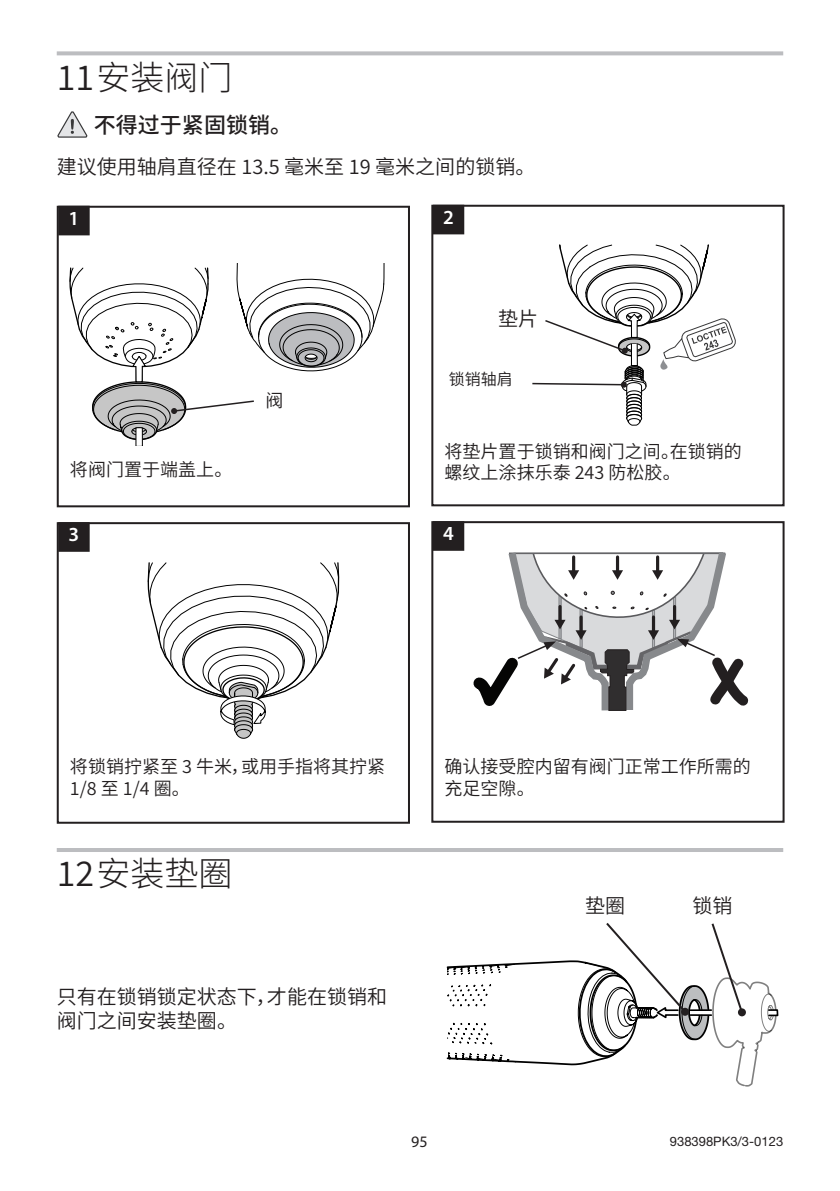
<style>
.page{position:relative;width:840px;height:1191px;background:#fff}
.page>*{position:absolute;margin:0;border:0;box-sizing:border-box;transform-origin:0 0}
.Chinese_MG-Head1{font:300 34px "Source Han Sans CN";color:#231f20}
.MG-Warning_FLUSH{font:500 22px "Source Han Sans CN";color:#231f20}
.Chinese_MG-Body_Text{font:20px/24px "Source Han Sans CN";color:#231f20}
.t1{font:600 20px "Myriad Pro";color:#fff}
.MG-Box_Text_L{font:18px/21.6px "Source Han Sans CN";color:#231f20}
.MG-Label_L{font:16px "Source Han Sans CN";color:#211d1e}
.t2{font:16px "Myriad Pro";color:#231f20}
.t3{font:13px "Helvetica Neue";color:#231f20}
.s1{font-weight:400}
</style>
<div class="page">
<div style="left:57px;top:206px;width:353px;height:301px;border:2px solid #231f20"></div>
<div style="left:59px;top:207px;width:30px;height:27px;background:#231f20"></div>
<div style="left:58px;top:206px;width:32px;height:29px;border:2px solid #231f20"></div>
<div style="left:431px;top:205px;width:353px;height:301px;border:2px solid #231f20"></div>
<div style="left:433px;top:206px;width:30px;height:27px;background:#231f20"></div>
<div style="left:432px;top:205px;width:32px;height:29px;border:2px solid #231f20"></div>
<div style="left:57px;top:522px;width:353px;height:301px;border:2px solid #231f20"></div>
<div style="left:59px;top:523px;width:30px;height:28px;background:#231f20"></div>
<div style="left:58px;top:522px;width:32px;height:30px;border:2px solid #231f20"></div>
<div style="left:431px;top:521px;width:353px;height:301px;border:2px solid #231f20"></div>
<div style="left:433px;top:522px;width:30px;height:28px;background:#231f20"></div>
<div style="left:432px;top:521px;width:32px;height:30px;border:2px solid #231f20"></div>
<svg style="left:57px;top:51px;width:725px;height:4px;background:#c2c3c6"></svg>
<svg style="left:57px;top:111px;width:31px;height:27px"></svg>
<svg style="left:69px;top:264px;width:316px;height:182px"></svg>
<svg style="left:532px;top:245px;width:203px;height:181px"></svg>
<svg style="left:446px;top:923px;width:332px;height:163px"></svg>
<svg style="left:737px;top:1008px;width:8px;height:8px"></svg>
<hr style="left:57px;top:848px;width:725px;height:4px;background:#bcbdc0">
<svg style="left:147px;top:562px;width:193px;height:177px"></svg>
<svg style="left:473px;top:552px;width:275px;height:159px"></svg>
<h1 class="Chinese_MG-Head1" style="left:57px;top:58px;width:177px"><span class="s1">11</span>安装阀门</h1>
<p class="MG-Warning_FLUSH" style="left:94px;top:112px;width:200px">不得过于紧固锁销。</p>
<h1 class="Chinese_MG-Body_Text" style="left:57px;top:155px;width:480px">建议使用轴肩直径在 13.5 毫米至 19 毫米之间的锁销。</h1>
<p class="t1" style="left:69px;top:205px;width:12px">1</p>
<p class="t1" style="left:443px;top:204px;width:12px">2</p>
<p class="Chinese_MG-Body_Text" style="left:498px;top:307px;width:42px">垫片</p>
<p class="MG-Box_Text_L" style="left:265px;top:389px;width:19px">阀</p>
<p class="MG-Label_L" style="left:448px;top:370px;width:65px">锁销轴肩</p>
<p class="MG-Box_Text_L" style="left:444px;top:441px;width:298px">将垫片置于锁销和阀门之间。在锁销的</p>
<p class="MG-Box_Text_L" style="left:70px;top:459px;width:164px">将阀门置于端盖上。</p>
<p class="MG-Box_Text_L" style="left:444px;top:462px;width:237px">螺纹上涂抹乐泰 243 防松胶。</p>
<p class="t1" style="left:69px;top:522px;width:12px">3</p>
<p class="t1" style="left:443px;top:521px;width:12px">4</p>
<p class="MG-Box_Text_L" style="left:70px;top:756px;width:316px">将锁销拧紧至 3 牛米，或用手指将其拧紧<br>1/8 至 1/4 圈。</p>
<h1 class="Chinese_MG-Head1" style="left:57px;top:854px;width:177px"><span class="s1">12</span>安装垫圈</h1>
<h1 class="Chinese_MG-Body_Text" style="left:57px;top:985px;width:331px">只有在锁销锁定状态下，才能在锁销和阀门之间安装垫圈。</h1>
<p class="MG-Box_Text_L" style="left:444px;top:756px;width:307px">确认接受腔内留有阀门正常工作所需的充足空隙。</p>
<p class="Chinese_MG-Body_Text" style="left:585px;top:893px;width:41px">垫圈</p>
<p class="Chinese_MG-Body_Text" style="left:692px;top:893px;width:41px">锁销</p>
<p class="t2" style="left:411px;top:1131px;width:18px">95</p>
<p class="t3" style="left:669px;top:1133px;width:115px">938398PK3/3-0123</p>
</div>
